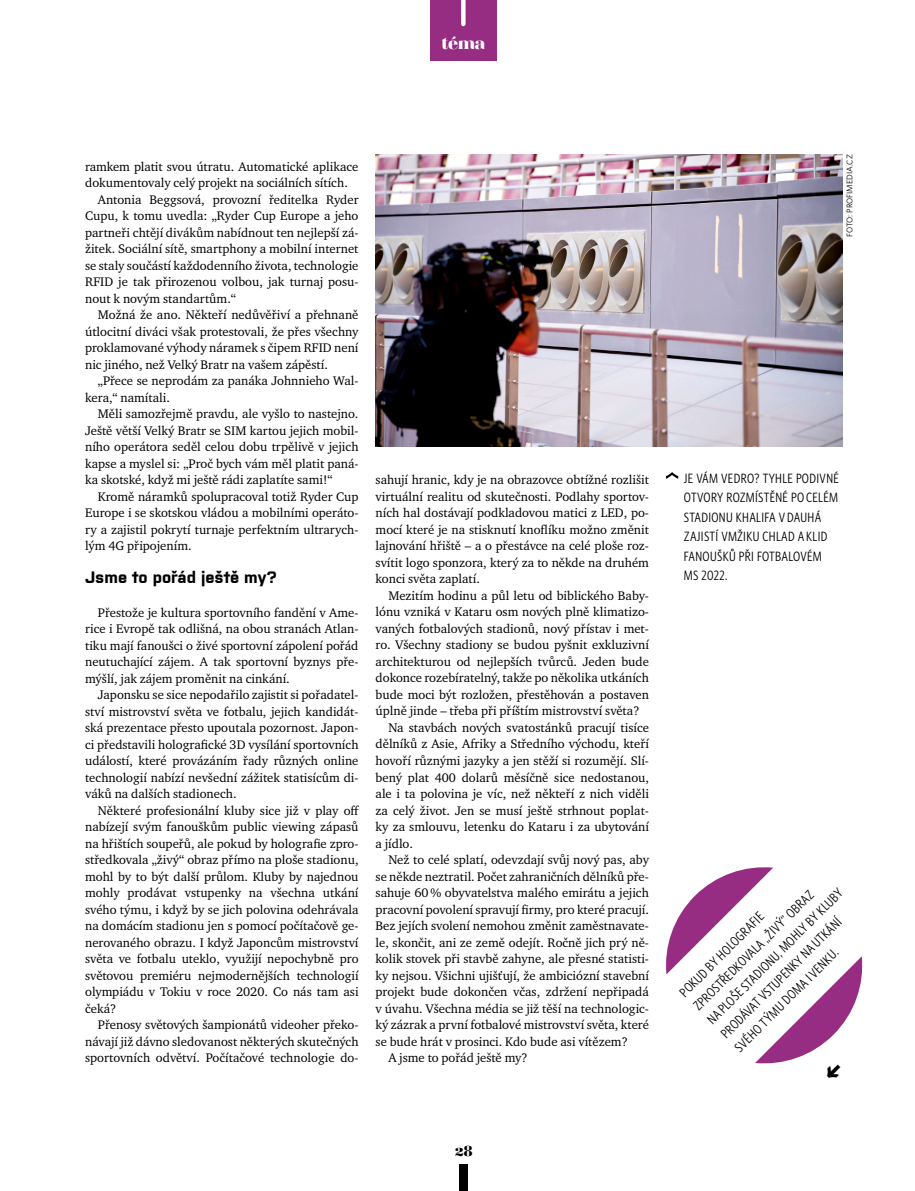
<style>
.page{position:relative;width:915px;height:1191px;background:#fff}
.page>*{position:absolute;margin:0;border:0;box-sizing:border-box;transform-origin:0 0}
.t1{font:700 16.5px "Purista";color:#000}
.t2{font:16.5px "Magnel";color:#fff}
.t3{font:15px "Magnel";color:#000}
.t4{font:13.5px/19.5px "Whitney Cond CE Book";letter-spacing:.025em;color:#000}
.t5{font:12.75px/16.5px "Charter ITC Pro";color:#000;text-align:justify}
.t6{font:8.25px "Whitney C Ebook";color:#000}
</style>
<div class="page">
<div style="left:459px;top:1164px;width:8px;height:27px;background:#000"></div>
<div style="left:430px;top:0;width:67px;height:60px;background:#972c83"></div>
<svg style="left:461px;top:0;width:4px;height:24px"></svg>
<img style="left:375px;top:154px;width:467px;height:293px">
<svg style="left:666px;top:472px;width:12px;height:7px"></svg>
<svg style="left:666px;top:867px;width:197px;height:197px"></svg>
<p class="t2" style="left:441px;top:33px;width:45px">téma</p>
<p class="t5" style="left:85px;top:158px;width:275px">ramkem platit svou útratu. Automatické aplikace</p>
<p class="t5" style="left:85px;top:174px;width:264px">dokumentovaly celý projekt na sociálních sítích.</p>
<p class="t5" style="left:98px;top:191px;width:262px">Antonia Beggsová, provozní ředitelka Ryder</p>
<p class="t5" style="left:85px;top:207px;width:275px">Cupu, k tomu uvedla: „Ryder Cup Europe a jeho</p>
<p class="t5" style="left:85px;top:224px;width:275px">partneři chtějí divákům nabídnout ten nejlepší zá-</p>
<p class="t5" style="left:85px;top:240px;width:275px">žitek. Sociální sítě, smartphony a mobilní internet</p>
<p class="t5" style="left:85px;top:257px;width:275px">se staly součástí každodenního života, technologie</p>
<p class="t5" style="left:85px;top:273px;width:275px">RFID je tak přirozenou volbou, jak turnaj posu-</p>
<p class="t5" style="left:85px;top:290px;width:152px">nout k novým standartům.“</p>
<p class="t5" style="left:98px;top:306px;width:262px">Možná že ano. Někteří nedůvěřiví a přehnaně</p>
<p class="t5" style="left:85px;top:323px;width:275px">útlocitní diváci však protestovali, že přes všechny</p>
<p class="t5" style="left:85px;top:339px;width:275px">proklamované výhody náramek s čipem RFID není</p>
<p class="t5" style="left:85px;top:356px;width:244px">nic jiného, než Velký Bratr na vašem zápěstí.</p>
<p class="t5" style="left:98px;top:372px;width:262px">„Přece se neprodám za panáka Johnnieho Wal-</p>
<p class="t5" style="left:85px;top:389px;width:86px">kera,“ namítali.</p>
<p class="t5" style="left:98px;top:405px;width:262px">Měli samozřejmě pravdu, ale vyšlo to nastejno.</p>
<p class="t5" style="left:85px;top:422px;width:275px">Ještě větší Velký Bratr se SIM kartou jejich mobil-</p>
<p class="t5" style="left:85px;top:438px;width:275px">ního operátora seděl celou dobu trpělivě v jejich</p>
<p class="t5" style="left:85px;top:455px;width:275px">kapse a myslel si: „Proč bych vám měl platit paná-</p>
<p class="t5" style="left:85px;top:471px;width:249px">ka skotské, když mi ještě rádi zaplatíte sami!“</p>
<p class="t5" style="left:98px;top:488px;width:262px">Kromě náramků spolupracoval totiž Ryder Cup</p>
<p class="t5" style="left:85px;top:504px;width:275px">Europe i se skotskou vládou a mobilními operáto-</p>
<p class="t5" style="left:85px;top:521px;width:275px">ry a zajistil pokrytí turnaje perfektním ultrarych-</p>
<p class="t5" style="left:85px;top:537px;width:108px">lým 4G připojením.</p>
<p class="t1" style="left:85px;top:565px;width:193px">Jsme to pořád ještě my?</p>
<p class="t5" style="left:85px;top:603px;width:275px;text-indent:13px">Přestože je kultura sportovního fandění v Ame&shy;rice i Evropě tak odlišná, na obou stranách Atlan&shy;tiku mají fanoušci o živé sportovní zápolení pořád neutuchající zájem. A tak sportovní byznys pře&shy;mýšlí, jak zájem proměnit na cinkání.</p>
<p class="t5" style="left:85px;top:686px;width:275px;text-indent:13px">Japonsku se sice nepodařilo zajistit si pořadatel&shy;ství mistrovství světa ve fotbalu, jejich kandidát&shy;ská prezentace přesto upoutala pozornost. Japon&shy;ci představili holografické 3D vysílání sportovních událostí, které provázáním řady různých online technologií nabízí nevšední zážitek statisícům di&shy;váků na dalších stadionech.</p>
<p class="t5" style="left:85px;top:801px;width:275px;text-indent:13px">Některé profesionální kluby sice již v play off nabízejí svým fanouškům public viewing zápasů na hřištích soupeřů, ale pokud by holografie zpro&shy;středkovala „živý“ obraz přímo na ploše stadionu, mohl by to být další průlom. Kluby by najednou mohly prodávat vstupenky na všechna utkání svého týmu, i když by se jich polovina odehrávala na domácím stadionu jen s pomocí počítačově ge&shy;nerovaného obrazu. I když Japoncům mistrovství světa ve fotbalu uteklo, využijí nepochybně pro světovou premiéru nejmodernějších technologií olympiádu v Tokiu v roce 2020. Co nás tam asi čeká?</p>
<p class="t5" style="left:85px;top:1016px;width:275px;text-indent:13px">Přenosy světových šampionátů videoher překo&shy;návají již dávno sledovanost některých skutečných sportovních odvětví. Počítačové technologie do-</p>
<p class="t5" style="left:375px;top:471px;width:275px">sahují hranic, kdy je na obrazovce obtížné rozlišit virtuální realitu od skutečnosti. Podlahy sportov&shy;ních hal dostávají podkladovou matici z LED, po&shy;mocí které je na stisknutí knoflíku možno změnit lajnování hřiště – a o přestávce na celé ploše roz&shy;svítit logo sponzora, který za to někde na druhém konci světa zaplatí.</p>
<p class="t5" style="left:388px;top:587px;width:262px">Mezitím hodinu a půl letu od biblického Baby-</p>
<p class="t5" style="left:375px;top:603px;width:275px">lónu vzniká v Kataru osm nových plně klimatizo-</p>
<p class="t5" style="left:375px;top:620px;width:275px">vaných fotbalových stadionů, nový přístav i met-</p>
<p class="t5" style="left:375px;top:636px;width:275px">ro. Všechny stadiony se budou pyšnit exkluzivní</p>
<p class="t5" style="left:375px;top:653px;width:275px">architekturou od nejlepších tvůrců. Jeden bude</p>
<p class="t5" style="left:375px;top:669px;width:275px">dokonce rozebíratelný, takže po několika utkáních</p>
<p class="t5" style="left:375px;top:686px;width:275px">bude moci být rozložen, přestěhován a postaven</p>
<p class="t5" style="left:375px;top:702px;width:265px">úplně jinde – třeba při příštím mistrovství světa?</p>
<p class="t5" style="left:388px;top:719px;width:262px">Na stavbách nových svatostánků pracují tisíce</p>
<p class="t5" style="left:375px;top:735px;width:275px">dělníků z Asie, Afriky a Středního východu, kteří</p>
<p class="t5" style="left:375px;top:752px;width:275px">hovoří různými jazyky a jen stěží si rozumějí. Slí-</p>
<p class="t5" style="left:375px;top:768px;width:275px">bený plat 400 dolarů měsíčně sice nedostanou,</p>
<p class="t5" style="left:375px;top:785px;width:275px">ale i ta polovina je víc, než někteří z nich viděli</p>
<p class="t5" style="left:375px;top:801px;width:275px">za celý život. Jen se musí ještě strhnout poplat-</p>
<p class="t5" style="left:375px;top:818px;width:275px">ky za smlouvu, letenku do Kataru i za ubytování</p>
<p class="t5" style="left:375px;top:834px;width:39px">a jídlo.</p>
<p class="t5" style="left:388px;top:851px;width:262px">Než to celé splatí, odevzdají svůj nový pas, aby</p>
<p class="t5" style="left:375px;top:867px;width:275px">se někde neztratil. Počet zahraničních dělníků pře-</p>
<p class="t5" style="left:375px;top:884px;width:275px">sahuje 60% obyvatelstva malého emirátu a jejich</p>
<p class="t5" style="left:375px;top:900px;width:275px">pracovní povolení spravují firmy, pro které pracují.</p>
<p class="t5" style="left:375px;top:917px;width:275px">Bez jejích svolení nemohou změnit zaměstnavate-</p>
<p class="t5" style="left:375px;top:933px;width:275px">le, skončit, ani ze země odejít. Ročně jich prý ně-</p>
<p class="t5" style="left:375px;top:950px;width:275px">kolik stovek při stavbě zahyne, ale přesné statisti-</p>
<p class="t5" style="left:375px;top:966px;width:275px">ky nejsou. Všichni ujišťují, že ambiciózní stavební</p>
<p class="t5" style="left:375px;top:983px;width:275px">projekt bude dokončen včas, zdržení nepřipadá</p>
<p class="t5" style="left:375px;top:999px;width:275px">v úvahu. Všechna média se již těší na technologic-</p>
<p class="t5" style="left:375px;top:1016px;width:275px">ký zázrak a první fotbalové mistrovství světa, které</p>
<p class="t5" style="left:375px;top:1032px;width:254px">se bude hrát v prosinci. Kdo bude asi vítězem?</p>
<p class="t5" style="left:388px;top:1049px;width:141px">A jsme to pořád ještě my?</p>
<p class="t6" style="left:844px;top:237px;width:84px;rotate:-90deg">foto: profimedia.cz</p>
<p class="t4" style="left:683px;top:468px;width:156px">JE VÁM VEDRO? TYHLE PODIVNÉ<br>OTVORY ROZMÍSTĚNÉ PO CELÉM<br>STADIONU KHALIFA V DAUHÁ<br>ZAJISTÍ VMŽIKU CHLAD A KLID<br>FANOUŠKŮ PŘI FOTBALOVÉM<br>MS 2022.</p>
<p class="t4" style="left:674px;top:987px;width:187px;rotate:-45deg">POKUD BY HOLOGRAFIE<br>ZPROSTŘEDKOVALA „ŽIVÝ“ OBRAZ<br>NA PLOŠE STADIONU, MOHLY BY KLUBY<br>PRODÁVAT VSTUPENKY NA UTKÁNÍ<br>SVÉHO TÝM U DOM A I VENKU.</p>
<p class="t3" style="left:455px;top:1141px;width:19px">28</p>
</div>
